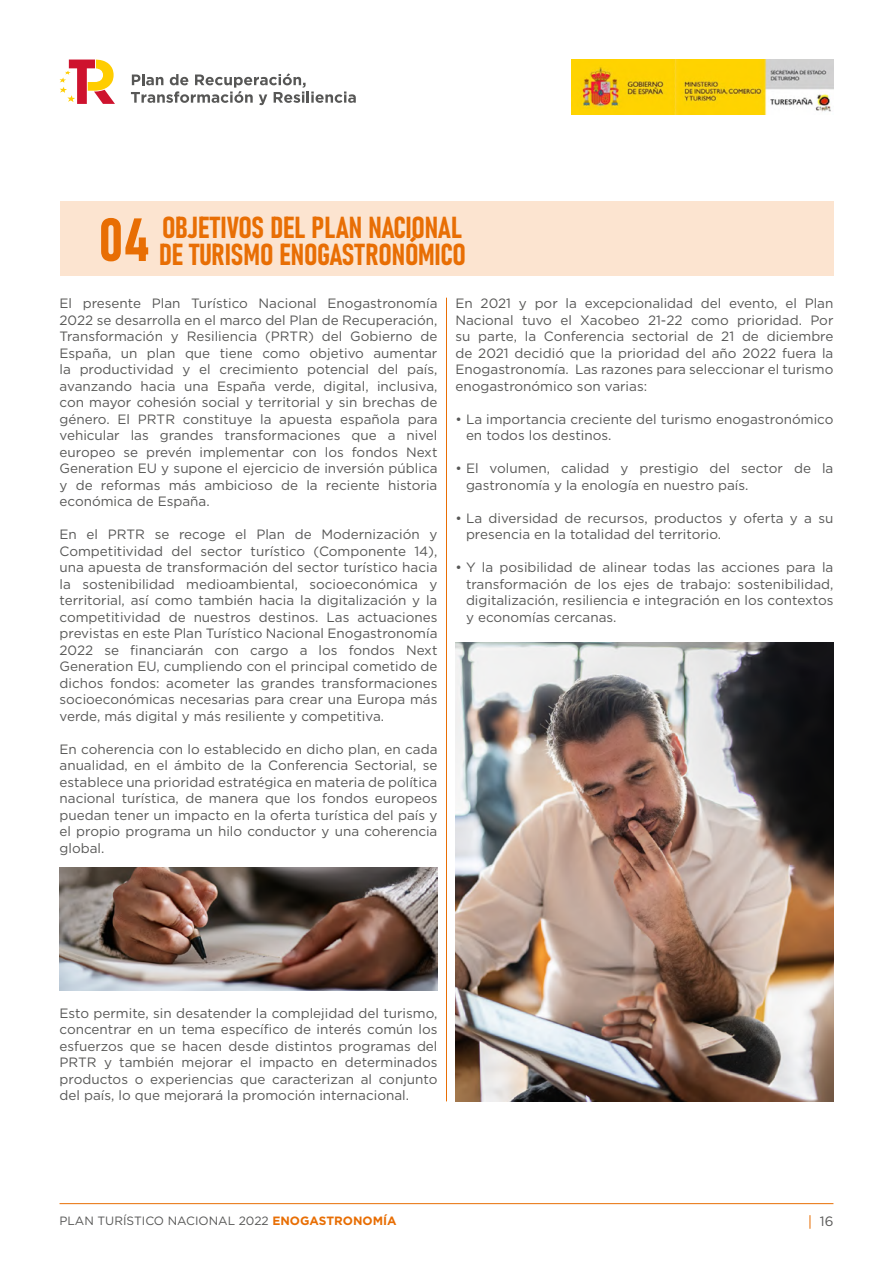
<style>
.page{position:relative;width:893px;height:1263px;background:#fff}
.page>*{position:absolute;margin:0;border:0;box-sizing:border-box;transform-origin:0 0}
.t1{font:30px/27px "Bahnschrift";letter-spacing:-.01em;color:#e86e04;text-align:right}
.t2{font:13.5px/16.5px "Gotham";color:#575756;text-align:justify}
.t3{font:12px "Gotham";color:#575756}
.s1{font-size:60px}
.s2{font-weight:700;color:#e86e04}
</style>
<div class="page">
<svg style="left:810px;top:1215px;width:1px;height:14px"></svg>
<hr style="left:60px;top:1203px;width:773px;height:1px;background:#e86e04">
<img style="left:571px;top:60px;width:262px;height:54px">
<svg style="left:131px;top:73px;width:225px;height:32px"></svg>
<svg style="left:60px;top:60px;width:55px;height:44px"></svg>
<div style="left:60px;top:201px;width:773px;height:47px;background:#fce4d0"></div>
<div style="left:60px;top:228px;width:773px;height:47px;background:#fce4d0"></div>
<hr style="left:446px;top:298px;width:1px;height:803px;background:#e86e04">
<img style="left:60px;top:867px;width:378px;height:124px">
<img style="left:455px;top:642px;width:379px;height:459px">
<h1 class="t1" style="left:99px;top:212px;width:369px">OBJETIVOS DEL PLAN NACIONAL<br><span class="s1">04</span> DE TURISMO ENOGASTRONÓMICO</h1>
<p class="t2" style="left:60px;top:295px;width:379px">El presente Plan Turístico Nacional Enogastronomía 2022 se desarrolla en el marco del Plan de Recuperación, Transformación y Resiliencia (PRTR) del Gobierno de España, un plan que tiene como objetivo aumentar la productividad y el crecimiento potencial del país, avanzando hacia una España verde, digital, inclusiva, con mayor cohesión social y territorial y sin brechas de género. El PRTR constituye la apuesta española para vehicular las grandes transformaciones que a nivel europeo se prevén implementar con los fondos Next Generation EU y supone el ejercicio de inversión pública y de reformas más ambicioso de la reciente historia económica de España.</p>
<p class="t2" style="left:60px;top:526px;width:379px">En el PRTR se recoge el Plan de Modernización y Competitividad del sector turístico (Componente 14), una apuesta de transformación del sector turístico hacia la sostenibilidad medioambiental, socioeconómica y territorial, así como también hacia la digitalización y la competitividad de nuestros destinos. Las actuaciones previstas en este Plan Turístico Nacional Enogastronomía 2022 se financiarán con cargo a los fondos Next Generation EU, cumpliendo con el principal cometido de dichos fondos: acometer las grandes transformaciones socioeconómicas necesarias para crear una Europa más verde, más digital y más resiliente y competitiva.</p>
<p class="t2" style="left:60px;top:741px;width:379px">En coherencia con lo establecido en dicho plan, en cada anualidad, en el ámbito de la Conferencia Sectorial, se establece una prioridad estratégica en materia de política nacional turística, de manera que los fondos europeos puedan tener un impacto en la oferta turística del país y el propio programa un hilo conductor y una coherencia global.</p>
<p class="t2" style="left:455px;top:295px;width:379px">En 2021 y por la excepcionalidad del evento, el Plan Nacional tuvo el Xacobeo 21-22 como prioridad. Por su parte, la Conferencia sectorial de 21 de diciembre de 2021 decidió que la prioridad del año 2022 fuera la Enogastronomía. Las razones para seleccionar el turismo enogastronómico son varias:</p>
<p class="t2" style="left:466px;top:410px;width:369px;text-indent:-11px">• La importancia creciente del turismo enogastronómico en todos los destinos.</p>
<p class="t2" style="left:466px;top:460px;width:369px;text-indent:-11px">• El volumen, calidad y prestigio del sector de la gastronomía y la enología en nuestro país.</p>
<p class="t2" style="left:466px;top:509px;width:369px;text-indent:-11px">• La diversidad de recursos, productos y oferta y a su presencia en la totalidad del territorio.</p>
<p class="t2" style="left:466px;top:559px;width:369px;text-indent:-11px">• Y la posibilidad de alinear todas las acciones para la transformación de los ejes de trabajo: sostenibilidad, digitalización, resiliencia e integración en los contextos y economías cercanas.</p>
<p class="t2" style="left:60px;top:1005px;width:379px">Esto permite, sin desatender la complejidad del turismo, concentrar en un tema específico de interés común los esfuerzos que se hacen desde distintos programas del PRTR y también mejorar el impacto en determinados productos o experiencias que caracterizan al conjunto del país, lo que mejorará la promoción internacional.</p>
<p class="t3" style="left:60px;top:1213px;width:339px">PLAN TURÍSTICO NACIONAL 2022 <span class="s2">ENOGASTRONOMÍA</span></p>
<p class="t2" style="left:820px;top:1212px;width:15px">16</p>
</div>
